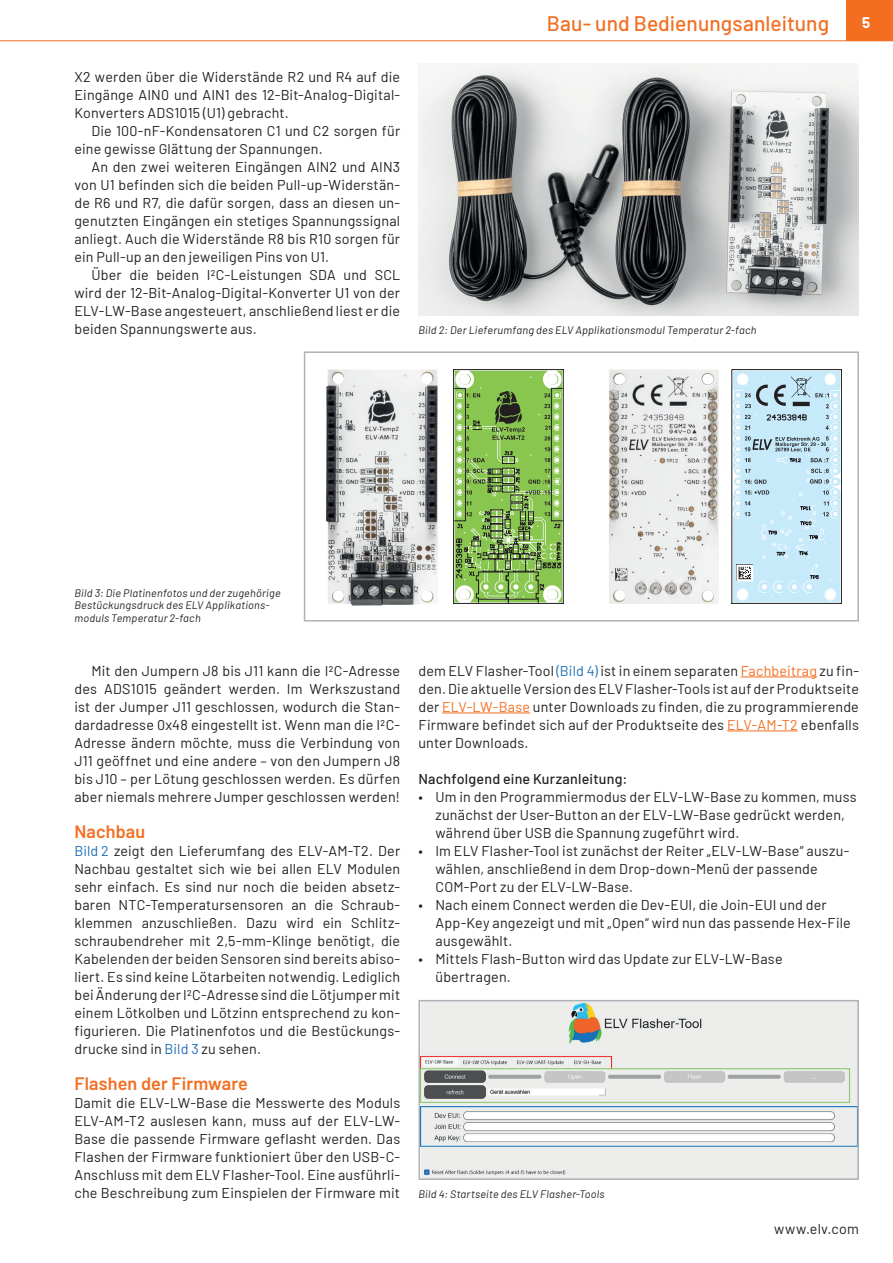
<style>
.page{position:relative;width:893px;height:1263px;background:#fff}
.page>*{position:absolute;margin:0;border:0;box-sizing:border-box;transform-origin:0 0}
.t1{font:500 21px "Barlow";letter-spacing:.005em;color:#f36e21}
.t2{font:600 18px "Barlow";letter-spacing:.01em;color:#f36e21}
.t3{font:700 15px "Barlow";color:#fff}
.t4{font:14.25px/18px "Barlow";letter-spacing:.015em;color:#231f20;text-align:justify}
.t5{font:500 14.25px "Barlow";letter-spacing:.015em;color:#231f20}
.t6{font:italic 10.8px/12.5px "Barlow";letter-spacing:.025em;color:#231f20}
.s1{color:#1f6fb8}
.s2{color:#f36e21}
</style>
<div class="page">
<div style="left:846px;top:0;width:47px;height:40px;background:#f36e21"></div>
<hr style="left:0;top:40px;width:893px;height:1px;background:#f36e21">
<img style="left:418px;top:64px;width:441px;height:252px">
<hr style="left:454px;top:603px;width:109px;height:1px;background:#231f20">
<hr style="left:453px;top:370px;width:1px;height:233px;background:#231f20">
<hr style="left:563px;top:370px;width:1px;height:233px;background:#231f20">
<hr style="left:454px;top:369px;width:109px;height:1px;background:#231f20">
<svg style="left:453px;top:371px;width:111px;height:232px;background:#84af5a"></svg>
<svg style="left:731px;top:369px;width:111px;height:235px;background:#bddae8"></svg>
<img style="left:326px;top:369px;width:112px;height:236px">
<img style="left:609px;top:370px;width:109px;height:234px">
<div style="left:304px;top:351px;width:555px;height:270px;border:2px solid #acb2b7"></div>
<img style="left:421px;top:1003px;width:435px;height:174px">
<div style="left:418px;top:1000px;width:441px;height:180px;border:2px solid #acb2b7"></div>
<hr style="left:741px;top:676px;width:76px;height:1px;background:#f36e21">
<hr style="left:442px;top:712px;width:88px;height:1px;background:#f36e21">
<hr style="left:727px;top:730px;width:71px;height:1px;background:#f36e21">
<p class="t4" style="left:74px;top:67px;width:327px">X2 werden über die Widerstände R2 und R4 auf die Eingänge AIN0 und AIN1 des 12-Bit-Analog-Digital-Konverters ADS1015 (U1) gebracht.</p>
<p class="t4" style="left:74px;top:121px;width:327px;text-indent:17px">Die 100-nF-Kondensatoren C1 und C2 sorgen für eine gewisse Glättung der Spannungen.</p>
<p class="t4" style="left:74px;top:157px;width:327px;text-indent:17px">An den zwei weiteren Eingängen AIN2 und AIN3 von U1 befinden sich die beiden Pull-up-Widerstän&shy;de R6 und R7, die dafür sorgen, dass an diesen un&shy;genutzten Eingängen ein stetiges Spannungssignal anliegt. Auch die Widerstände R8 bis R10 sorgen für ein Pull-up an den jeweiligen Pins von U1.</p>
<p class="t4" style="left:74px;top:265px;width:327px;text-indent:17px">Über die beiden I2C-Leistungen SDA und SCL wird der 12-Bit-Analog-Digital-Konverter U1 von der ELV-LW-Base angesteuert, anschließend liest er die beiden Spannungswerte aus.</p>
<h1 class="t1" style="left:547px;top:8px;width:284px">Bau- und Bedienungsanleitung</h1>
<p class="t3" style="left:862px;top:11px;width:10px">5</p>
<p class="t6" style="left:418px;top:323px;width:340px">Bild 2: Der Lieferumfang des ELV Applikationsmodul Temperatur 2-fach</p>
<p class="t6" style="left:74px;top:586px;width:208px">Bild 3: Die Platinenfotos und der zugehörige<br>Bestückungsdruck des ELV Applikations&shy;moduls Temperatur 2-fach</p>
<p class="t4" style="left:74px;top:661px;width:327px;text-indent:17px">Mit den Jumpern J8 bis J11 kann die I2C-Adresse des ADS1015 geändert werden. Im Werkszustand ist der Jumper J11 geschlossen, wodurch die Stan&shy;dardadresse 0x48 eingestellt ist. Wenn man die I2C-Adresse ändern möchte, muss die Verbindung von J11 geöffnet und eine andere – von den Jumpern J8 bis J10 – per Lötung geschlossen werden. Es dürfen aber niemals mehrere Jumper geschlossen werden!</p>
<p class="t2" style="left:74px;top:818px;width:72px">Nachbau</p>
<p class="t4" style="left:74px;top:841px;width:327px"><span class="s1">Bild 2</span> zeigt den Lieferumfang des ELV-AM-T2. Der Nachbau gestaltet sich wie bei allen ELV Modulen sehr einfach. Es sind nur noch die beiden absetz&shy;baren NTC-Temperatursensoren an die Schraub&shy;klemmen anzuschließen. Dazu wird ein Schlitz&shy;schraubendreher mit 2,5-mm-Klinge benötigt, die Kabelenden der beiden Sensoren sind bereits abiso&shy;liert. Es sind keine Lötarbeiten notwendig. Lediglich bei Änderung der I2C-Adresse sind die Lötjumper mit einem Lötkolben und Lötzinn entsprechend zu kon&shy;figurieren. Die Platinenfotos und die Bestückungs&shy;drucke sind in <span class="s1">Bild 3</span> zu sehen.</p>
<p class="t2" style="left:74px;top:1070px;width:175px">Flashen der Firmware</p>
<p class="t4" style="left:74px;top:1093px;width:327px">Damit die ELV-LW-Base die Messwerte des Moduls ELV-AM-T2 auslesen kann, muss auf der ELV-LW-Base die passende Firmware geflasht werden. Das Flashen der Firmware funktioniert über den USB-C-Anschluss mit dem ELV Flasher-Tool. Eine ausführli&shy;che Beschreibung zum Einspielen der Firmware mit</p>
<p class="t4" style="left:418px;top:661px;width:442px">dem ELV Flasher-Tool <span class="s1">(Bild 4)</span> ist in einem separaten <span class="s2">Fachbeitrag</span> zu fin&shy;den. Die aktuelle Version des ELV Flasher-Tools ist auf der Produktseite der <span class="s2">ELV-LW-Base</span> unter Downloads zu finden, die zu programmierende Firmware befindet sich auf der Produktseite des <span class="s2">ELV-AM-T2</span> ebenfalls unter Downloads.</p>
<p class="t5" style="left:418px;top:768px;width:210px">Nachfolgend eine Kurzanleitung:</p>
<p class="t4" style="left:435px;top:787px;width:423px;text-align:left;text-indent:-17px">• Um in den Programmiermodus der ELV-LW-Base zu kommen, muss zunächst der User-Button an der ELV-LW-Base gedrückt werden, während über USB die Spannung zugeführt wird.</p>
<p class="t4" style="left:435px;top:841px;width:415px;text-align:left;text-indent:-17px">• Im ELV Flasher-Tool ist zunächst der Reiter „ELV-LW-Base“ auszu&shy;wählen, anschließend in dem Drop-down-Menü der passende<br>COM-Port zu der ELV-LW-Base.</p>
<p class="t4" style="left:435px;top:895px;width:417px;text-align:left;text-indent:-17px">• Nach einem Connect werden die Dev-EUI, die Join-EUI und der<br>App-Key angezeigt und mit „Open“ wird nun das passende Hex-File ausgewählt.</p>
<p class="t4" style="left:435px;top:949px;width:349px;text-indent:-17px">• Mittels Flash-Button wird das Update zur ELV-LW-Base übertragen.</p>
<p class="t6" style="left:418px;top:1187px;width:188px">Bild 4: Startseite des ELV Flasher-Tools</p>
<p class="t4" style="left:774px;top:1219px;width:86px">www.elv.com</p>
</div>
